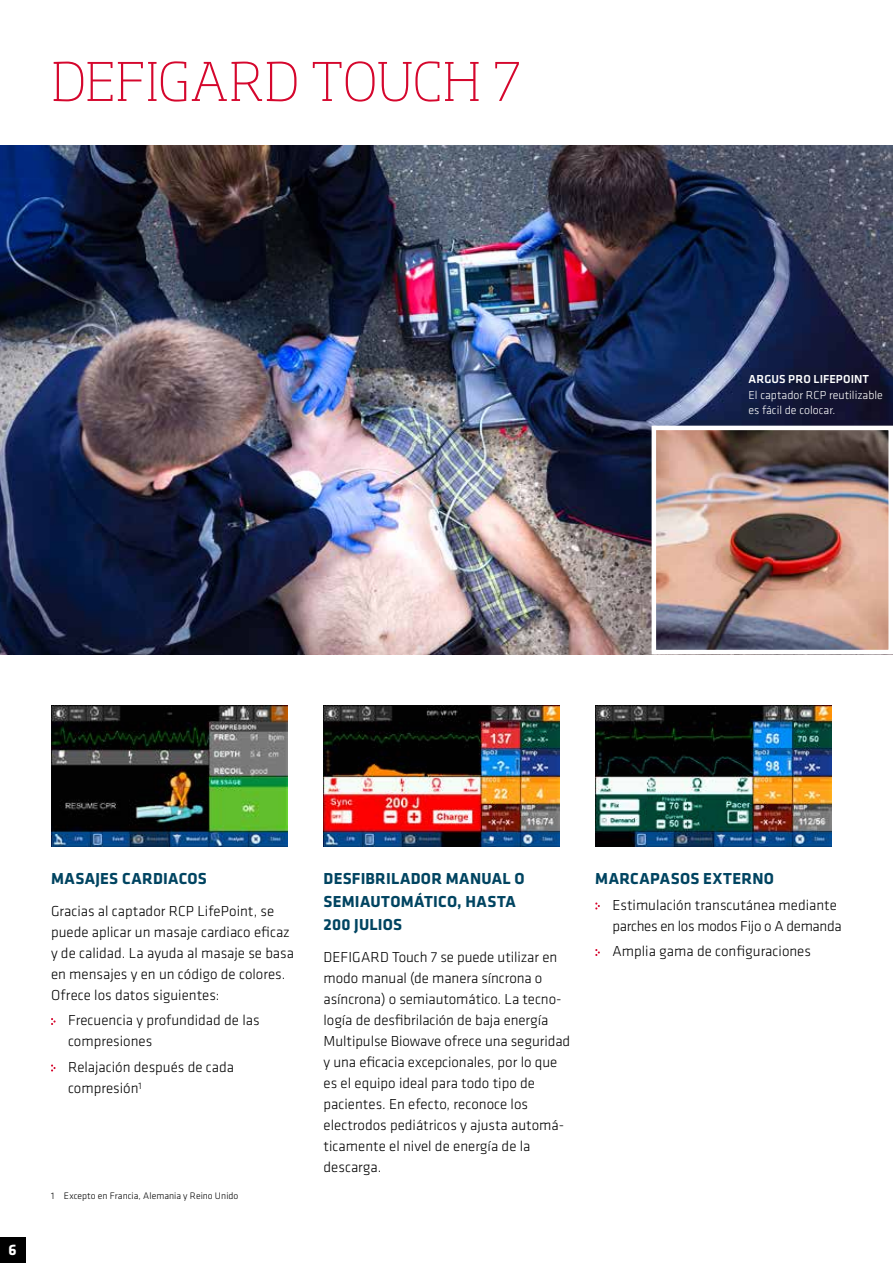
<style>
.page{position:relative;width:893px;height:1263px;background:#fff}
.page>*{position:absolute;margin:0;border:0;box-sizing:border-box;transform-origin:0 0}
.t1{font:200 52.5px "Soho Pro";letter-spacing:.01em;color:#d5072d}
.t2{font:700 16.5px/23.1px "Klavika";letter-spacing:.015em;color:#004461}
.t3{font:700 15.75px "Klavika";color:#fff}
.t4{font:300 15px/21px "Klavika";color:#000}
.t5{font:300 12px/15.8px "Klavika";color:#fff}
.t6{font:500 12px "Klavika";letter-spacing:.005em;color:#fff}
.t7{font:300 9.75px "Klavika";color:#000}
</style>
<div class="page">
<div style="left:0;top:1237px;width:25px;height:26px;background:#000"></div>
<img style="left:0;top:145px;width:893px;height:509px">
<img style="left:657px;top:431px;width:231px;height:218px">
<div style="left:652px;top:426px;width:241px;height:228px;border:4px solid #fff"></div>
<img style="left:324px;top:705px;width:236px;height:142px">
<img style="left:595px;top:705px;width:237px;height:142px">
<img style="left:51px;top:705px;width:236px;height:142px">
<svg style="left:51px;top:1018px;width:5px;height:7px"></svg>
<svg style="left:51px;top:1064px;width:5px;height:7px"></svg>
<svg style="left:595px;top:902px;width:5px;height:7px"></svg>
<svg style="left:595px;top:949px;width:5px;height:7px"></svg>
<h1 class="t1" style="left:51px;top:41px;width:471px">DEFIGARD TOUCH 7</h1>
<p class="t6" style="left:748px;top:371px;width:122px">ARGUS PRO LIFEPOINT</p>
<p class="t5" style="left:748px;top:387px;width:136px">El captador RCP reutilizable es fácil de colocar.</p>
<p class="t3" style="left:9px;top:1239px;width:10px">6</p>
<p class="t2" style="left:51px;top:866px;width:157px">MASAJES CARDIACOS</p>
<p class="t4" style="left:51px;top:900px;width:245px">Gracias al captador RCP LifePoint, se puede aplicar un masaje cardiaco eficaz y de calidad. La ayuda al masaje se basa en mensajes y en un código de colores.<br>Ofrece los datos siguientes:</p>
<p class="t4" style="left:68px;top:1009px;width:193px">Frecuencia y profundidad de las compresiones</p>
<p class="t4" style="left:68px;top:1056px;width:168px">Relajación después de cada compresión<sup>1</sup></p>
<p class="t7" style="left:51px;top:1190px;width:189px">1 Excepto en Francia, Alemania y Reino Unido</p>
<p class="t2" style="left:324px;top:866px;width:203px">DESFIBRILADOR MANUAL O<br>SEMIAUTOMÁTICO, HASTA<br>200 JULIOS</p>
<p class="t4" style="left:324px;top:946px;width:248px">DEFIGARD Touch 7 se puede utilizar en modo manual (de manera síncrona o asíncrona) o semiautomático. La tecno&shy;logía de desfibrilación de baja energía Multipulse Biowave ofrece una seguridad y una eficacia excepcionales, por lo que es el equipo ideal para todo tipo de pacientes. En efecto, reconoce los electrodos pediátricos y ajusta automá&shy;ticamente el nivel de energía de la descarga.</p>
<p class="t2" style="left:595px;top:866px;width:180px">MARCAPASOS EXTERNO</p>
<p class="t4" style="left:612px;top:894px;width:231px">Estimulación transcutánea mediante parches en los modos Fijo o A demanda</p>
<p class="t4" style="left:612px;top:940px;width:200px">Amplia gama de configuraciones</p>
</div>
